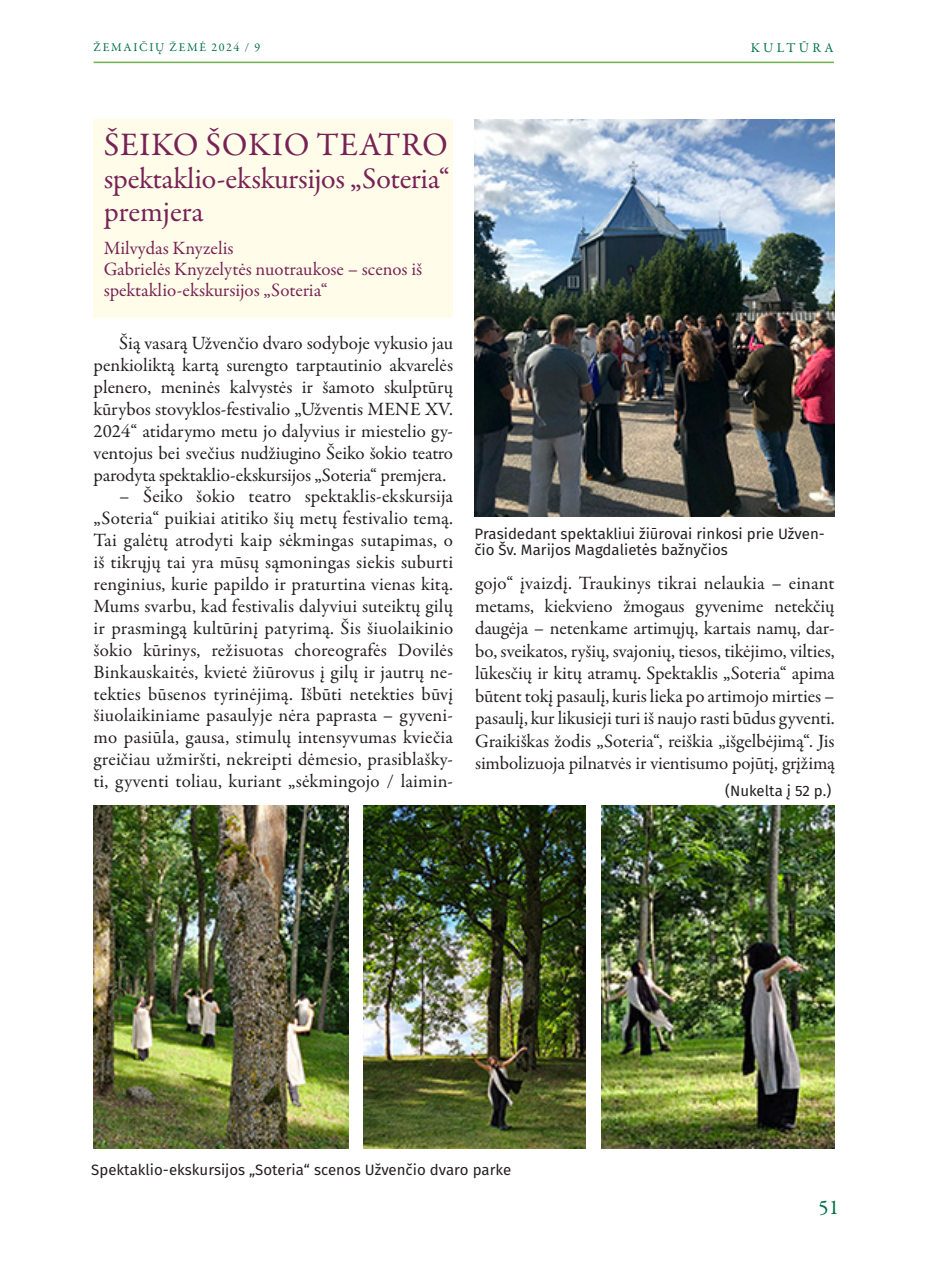
<style>
.page{position:relative;width:936px;height:1276px;background:#fff}
.page>*{position:absolute;margin:0;border:0;box-sizing:border-box;transform-origin:0 0}
.tekstas{font:33px "Garamond Premr Pro";letter-spacing:.02em;color:#772257}
.tekstas-2{font:30px "Garamond Premr Pro";letter-spacing:-.01em;color:#772257}
.t1{font:21px "Garamond Premr Pro";color:#017045}
.tekstas-3{font:18.9px/21.9px "Garamond Premr Pro";letter-spacing:-.005em;color:#231f20;text-align:justify}
.tekstas-4{font:18.9px "Garamond Premr Pro";color:#772257}
.parašas{font:15px/16.5px "Fira Sans";color:#231f20}
.nukelta{font:15px "Fira Sans";color:#231f20}
.t2{font:13.5px "Garamond Premr Pro";letter-spacing:.25em;color:#017045}
.t3{font:12px "Garamond Premr Pro";letter-spacing:.14em;color:#017045}
</style>
<div class="page">
<hr style="left:94px;top:62px;width:739px;height:1px;background:#6fb048">
<div style="left:94px;top:119px;width:359px;height:199px;background:#fffde9"></div>
<img style="left:474px;top:119px;width:360px;height:398px">
<img style="left:94px;top:806px;width:255px;height:342px">
<img style="left:363px;top:806px;width:222px;height:342px">
<img style="left:601px;top:806px;width:233px;height:342px">
<p class="t3" style="left:94px;top:40px;width:168px">ŽEMAIČIŲ ŽEMĖ 2024 / 9</p>
<p class="t2" style="left:750px;top:39px;width:84px">KULTŪRA</p>
<p class="tekstas" style="left:104px;top:125px;width:345px">ŠEIKO ŠOKIO TEATRO</p>
<p class="tekstas-2" style="left:104px;top:160px;width:347px">spektaklio-ekskursijos „Soteria“</p>
<p class="tekstas-2" style="left:104px;top:193px;width:101px">premjera</p>
<p class="tekstas-4" style="left:104px;top:237px;width:131px">Milvydas Knyzelis</p>
<p class="tekstas-4" style="left:104px;top:258px;width:319px">Gabrielės Knyzelytės nuotraukose – scenos iš</p>
<p class="tekstas-4" style="left:104px;top:279px;width:225px">spektaklio-ekskursijos „Soteria“</p>
<p class="tekstas-3" style="left:94px;top:332px;width:361px;text-indent:26px">Šią vasarą Užvenčio dvaro sodyboje vykusio jau penkioliktą kartą surengto tarptautinio akvarelės plenero, meninės kalvystės ir šamoto skulptūrų kūrybos stovyklos-festivalio „Užventis MENE XV.<br>2024“ atidarymo metu jo dalyvius ir miestelio gy&shy;ventojus bei svečius nudžiugino Šeiko šokio teatro parodyta spektaklio-ekskursijos „Soteria“ premjera.</p>
<p class="tekstas-3" style="left:94px;top:486px;width:361px;text-indent:26px">– Šeiko šokio teatro spektaklis-ekskursija „Soteria“ puikiai atitiko šių metų festivalio temą.<br>Tai galėtų atrodyti kaip sėkmingas sutapimas, o iš tikrųjų tai yra mūsų sąmoningas siekis suburti renginius, kurie papildo ir praturtina vienas kitą.<br>Mums svarbu, kad festivalis dalyviui suteiktų gilų ir prasmingą kultūrinį patyrimą. Šis šiuolaikinio šokio kūrinys, režisuotas choreografės Dovilės Binkauskaitės, kvietė žiūrovus į gilų ir jautrų ne&shy;tekties būsenos tyrinėjimą. Išbūti netekties būvį šiuolaikiniame pasaulyje nėra paprasta – gyveni&shy;mo pasiūla, gausa, stimulų intensyvumas kviečia greičiau užmiršti, nekreipti dėmesio, prasiblašky&shy;ti, gyventi toliau, kuriant „sėkmingojo / laimin-</p>
<p class="parašas" style="left:474px;top:526px;width:352px">Prasidedant spektakliui žiūrovai rinkosi prie Užven&shy;čio Šv. Marijos Magdalietės bažnyčios</p>
<p class="tekstas-3" style="left:475px;top:572px;width:361px;line-height:22.5px">gojo“ įvaizdį. Traukinys tikrai nelaukia – einant metams, kiekvieno žmogaus gyvenime netekčių daugėja – netenkame artimųjų, kartais namų, dar&shy;bo, sveikatos, ryšių, svajonių, tiesos, tikėjimo, vilties, lūkesčių ir kitų atramų. Spektaklis „Soteria“ apima būtent tokį pasaulį, kuris lieka po artimojo mirties – pasaulį, kur likusieji turi iš naujo rasti būdus gyventi.<br>Graikiškas žodis „Soteria“, reiškia „išgelbėjimą“. Jis simbolizuoja pilnatvės ir vientisumo pojūtį, grįžimą</p>
<p class="nukelta" style="left:725px;top:780px;width:107px">(Nukelta į 52 p.)</p>
<p class="parašas" style="left:91px;top:1162px;width:421px">Spektaklio-ekskursijos „Soteria“ scenos Užvenčio dvaro parke</p>
<p class="t1" style="left:818px;top:1195px;width:22px">51</p>
</div>
